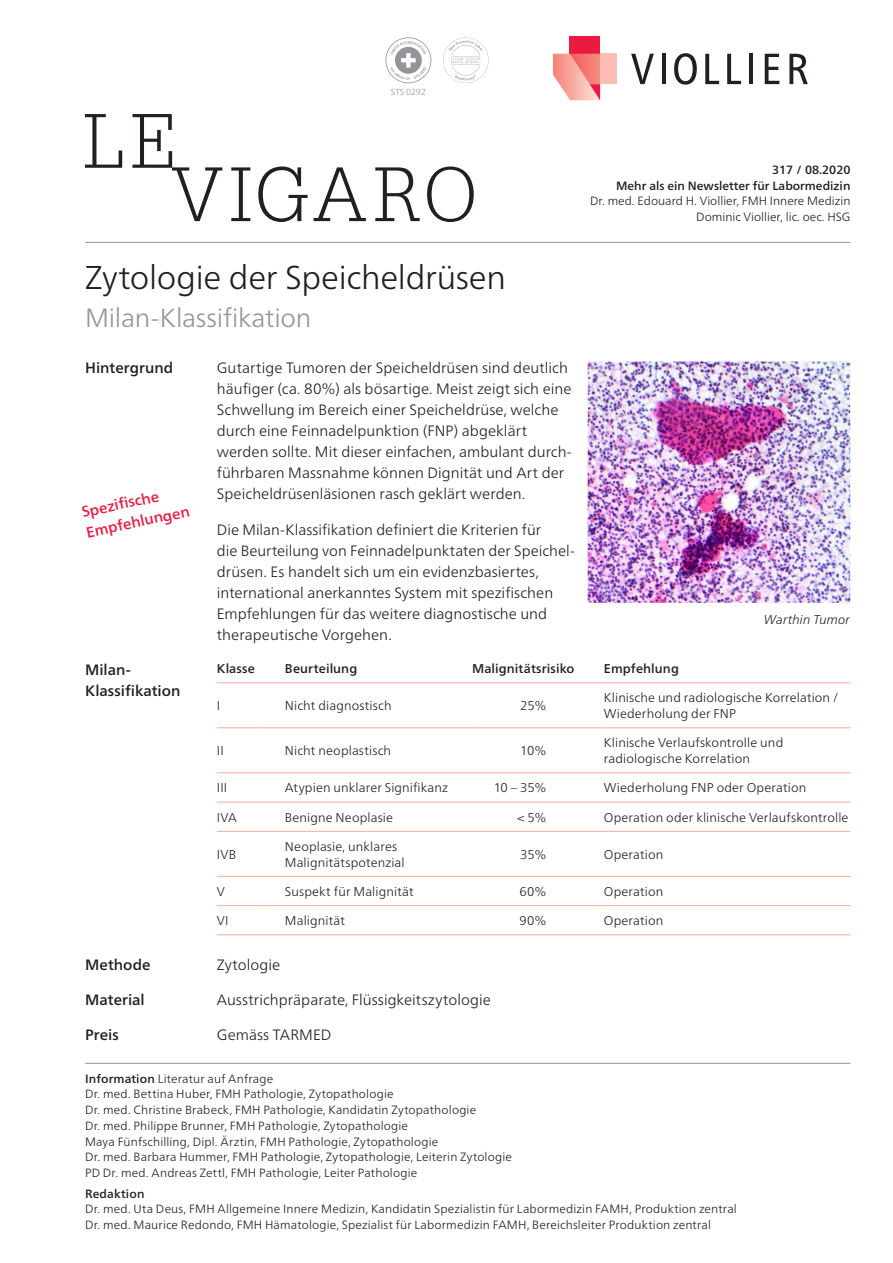
<style>
.page{position:relative;width:893px;height:1263px;background:#fff}
.page>*{position:absolute;margin:0;border:0;box-sizing:border-box;transform-origin:0 0}
.t1{font:300 75px "Glypha LT Pro";letter-spacing:.065em;color:#231f20}
.t2{font:300 33px "Frutiger Neue LTW1 G";letter-spacing:-.01em;color:#231f20}
.t3{font:300 26.25px "Frutiger Neue LTW1 G";letter-spacing:-.01em;color:#939598}
.t4{font:300 15px/21px "Frutiger Neue LTW1 G";color:#231f20}
.t5{font:500 15px/21px "Frutiger Neue LTW1 G";color:#231f20}
.t6{font:500 15px/21px "Frutiger Neue LTW1 G";color:#ed1a40}
.t7{font:300 12.75px/15.8px "Frutiger Neue LTW1 G";letter-spacing:.01em;color:#231f20}
.t8{font:500 12.75px "Frutiger Neue LTW1 G";letter-spacing:.01em;color:#231f20}
.t9{font:italic 300 12.75px "Frutiger Neue LTW1 G";letter-spacing:.01em;color:#231f20}
.t10{font:300 12px/15.8px "Frutiger Neue LTW1 G";letter-spacing:.01em;color:#231f20}
.t11{font:500 12px "Frutiger Neue LTW1 G";color:#231f20}
.t12{font:300 8.7px "Frutiger Neue LTW1 G";color:#939598}
.s1{font-weight:500}
</style>
<div class="page">
<hr style="left:85px;top:1063px;width:765px;height:1px;background:#939598">
<img style="left:588px;top:361px;width:262px;height:242px">
<hr style="left:217px;top:682px;width:47px;height:1px;background:#f8aa9d">
<hr style="left:264px;top:682px;width:208px;height:1px;background:#f8aa9d">
<hr style="left:472px;top:682px;width:132px;height:1px;background:#f8aa9d">
<hr style="left:604px;top:682px;width:246px;height:1px;background:#f8aa9d">
<hr style="left:217px;top:727px;width:47px;height:1px;background:#f8aa9d">
<hr style="left:264px;top:727px;width:208px;height:1px;background:#f8aa9d">
<hr style="left:472px;top:727px;width:132px;height:1px;background:#f8aa9d">
<hr style="left:604px;top:727px;width:246px;height:1px;background:#f8aa9d">
<hr style="left:217px;top:772px;width:47px;height:1px;background:#f8aa9d">
<hr style="left:264px;top:772px;width:208px;height:1px;background:#f8aa9d">
<hr style="left:472px;top:772px;width:132px;height:1px;background:#f8aa9d">
<hr style="left:604px;top:772px;width:246px;height:1px;background:#f8aa9d">
<hr style="left:217px;top:802px;width:47px;height:1px;background:#f8aa9d">
<hr style="left:264px;top:802px;width:208px;height:1px;background:#f8aa9d">
<hr style="left:472px;top:802px;width:132px;height:1px;background:#f8aa9d">
<hr style="left:604px;top:802px;width:246px;height:1px;background:#f8aa9d">
<hr style="left:217px;top:831px;width:47px;height:1px;background:#f8aa9d">
<hr style="left:264px;top:831px;width:208px;height:1px;background:#f8aa9d">
<hr style="left:472px;top:831px;width:132px;height:1px;background:#f8aa9d">
<hr style="left:604px;top:831px;width:246px;height:1px;background:#f8aa9d">
<hr style="left:217px;top:876px;width:47px;height:1px;background:#f8aa9d">
<hr style="left:264px;top:876px;width:208px;height:1px;background:#f8aa9d">
<hr style="left:472px;top:876px;width:132px;height:1px;background:#f8aa9d">
<hr style="left:604px;top:876px;width:246px;height:1px;background:#f8aa9d">
<hr style="left:217px;top:905px;width:47px;height:1px;background:#f8aa9d">
<hr style="left:264px;top:905px;width:208px;height:1px;background:#f8aa9d">
<hr style="left:472px;top:905px;width:132px;height:1px;background:#f8aa9d">
<hr style="left:604px;top:905px;width:246px;height:1px;background:#f8aa9d">
<hr style="left:217px;top:934px;width:47px;height:1px;background:#f8aa9d">
<hr style="left:264px;top:934px;width:208px;height:1px;background:#f8aa9d">
<hr style="left:472px;top:934px;width:132px;height:1px;background:#f8aa9d">
<hr style="left:604px;top:934px;width:246px;height:1px;background:#f8aa9d">
<svg style="left:631px;top:54px;width:23px;height:30px"></svg>
<hr style="left:662px;top:54px;width:4px;height:30px;background:#231f20">
<svg style="left:674px;top:53px;width:23px;height:32px"></svg>
<svg style="left:705px;top:54px;width:14px;height:30px"></svg>
<svg style="left:727px;top:54px;width:14px;height:30px"></svg>
<hr style="left:749px;top:54px;width:4px;height:30px;background:#231f20">
<svg style="left:765px;top:54px;width:14px;height:30px"></svg>
<svg style="left:789px;top:54px;width:19px;height:30px"></svg>
<div style="left:570px;top:37px;width:30px;height:17px;background:#ed1a40"></div>
<svg style="left:553px;top:54px;width:47px;height:46px;background:#f6a098"></svg>
<div style="left:600px;top:54px;width:17px;height:30px;background:#fabeb2"></div>
<svg style="left:385px;top:37px;width:46px;height:46px"></svg>
<svg style="left:443px;top:37px;width:46px;height:46px"></svg>
<hr style="left:85px;top:242px;width:765px;height:1px;background:#939598">
<p class="t12" style="left:391px;top:87px;width:37px">STS 0292</p>
<h1 class="t1" style="left:83px;top:99px;width:95px">LE</h1>
<h1 class="t1" style="left:172px;top:152px;width:307px">VIGARO</h1>
<h2 class="t2" style="left:85px;top:257px;width:422px">Zytologie der Speicheldrüsen</h2>
<h3 class="t3" style="left:85px;top:302px;width:228px">Milan-Klassifikation</h3>
<p class="t5" style="left:85px;top:357px;width:90px">Hintergrund</p>
<p class="t4" style="left:217px;top:357px;width:357px">Gutartige Tumoren der Speicheldrüsen sind deutlich häufiger (ca. 80%) als bösartige. Meist zeigt sich eine Schwellung im Bereich einer Speicheldrüse, welche durch eine Feinnadelpunktion (FNP) abgeklärt werden sollte. Mit dieser einfachen, ambulant durch&shy;führbaren Massnahme können Dignität und Art der Speicheldrüsenläsionen rasch geklärt werden.</p>
<p class="t4" style="left:217px;top:519px;width:359px">Die Milan-Klassifikation definiert die Kriterien für<br>die Beurteilung von Feinnadelpunktaten der Speichel&shy;drüsen. Es handelt sich um ein evidenzbasiertes, international anerkanntes System mit spezifischen Empfehlungen für das weitere diagnostische und therapeutische Vorgehen.</p>
<p class="t6" style="left:80px;top:502px;width:107px;rotate:-12deg">Spezifi sche<br>Empfehlungen</p>
<p class="t11" style="left:772px;top:163px;width:80px">317 / 08.2020</p>
<p class="t11" style="left:616px;top:178px;width:236px">Mehr als ein Newsletter für Labormedizin</p>
<p class="t10" style="left:590px;top:193px;width:262px">Dr. med. Edouard H. Viollier, FMH Innere Medizin</p>
<p class="t10" style="left:696px;top:209px;width:156px">Dominic Viollier, lic. oec. HSG</p>
<p class="t9" style="left:764px;top:612px;width:88px">Warthin Tumor</p>
<p class="t5" style="left:85px;top:659px;width:97px">Milan-<br>Klassifikation</p>
<p class="t8" style="left:217px;top:661px;width:40px">Klasse</p>
<p class="t8" style="left:285px;top:661px;width:74px">Beurteilung</p>
<p class="t8" style="left:472px;top:661px;width:104px">Malignitätsrisiko</p>
<p class="t8" style="left:604px;top:661px;width:77px">Empfehlung</p>
<p class="t7" style="left:217px;top:698px;width:5px">I</p>
<p class="t7" style="left:285px;top:698px;width:108px">Nicht diagnostisch</p>
<p class="t7" style="left:520px;top:698px;width:28px">25%</p>
<p class="t7" style="left:604px;top:690px;width:236px">Klinische und radiologische Korrelation /<br>Wiederholung der FNP</p>
<p class="t7" style="left:217px;top:743px;width:8px">II</p>
<p class="t7" style="left:285px;top:743px;width:108px">Nicht neoplastisch</p>
<p class="t7" style="left:520px;top:743px;width:28px">10%</p>
<p class="t7" style="left:604px;top:735px;width:181px">Klinische Verlaufskontrolle und radiologische Korrelation</p>
<p class="t7" style="left:217px;top:780px;width:12px">III</p>
<p class="t7" style="left:285px;top:780px;width:165px">Atypien unklarer Signifikanz</p>
<p class="t7" style="left:494px;top:780px;width:54px">10 – 35%</p>
<p class="t7" style="left:604px;top:780px;width:204px">Wiederholung FNP oder Operation</p>
<p class="t7" style="left:217px;top:809px;width:22px">IVA</p>
<p class="t7" style="left:285px;top:809px;width:110px">Benigne Neoplasie</p>
<p class="t7" style="left:517px;top:809px;width:31px">&lt; 5%</p>
<p class="t7" style="left:604px;top:809px;width:246px">Operation oder klinische Verlaufskontrolle</p>
<p class="t7" style="left:217px;top:846px;width:21px">IVB</p>
<p class="t7" style="left:285px;top:838px;width:121px">Neoplasie, unklares<br>Malignitätspotenzial</p>
<p class="t7" style="left:520px;top:846px;width:28px">35%</p>
<p class="t7" style="left:604px;top:846px;width:61px">Operation</p>
<p class="t7" style="left:217px;top:883px;width:10px">V</p>
<p class="t7" style="left:285px;top:883px;width:130px">Suspekt für Malignität</p>
<p class="t7" style="left:519px;top:883px;width:28px">60%</p>
<p class="t7" style="left:604px;top:883px;width:61px">Operation</p>
<p class="t7" style="left:217px;top:912px;width:13px">VI</p>
<p class="t7" style="left:285px;top:912px;width:62px">Malignität</p>
<p class="t7" style="left:519px;top:912px;width:29px">90%</p>
<p class="t7" style="left:604px;top:912px;width:61px">Operation</p>
<p class="t5" style="left:85px;top:954px;width:67px">Methode</p>
<p class="t4" style="left:217px;top:954px;width:65px">Zytologie</p>
<p class="t5" style="left:85px;top:989px;width:61px">Material</p>
<p class="t4" style="left:217px;top:989px;width:276px">Ausstrichpräparate, Flüssigkeitszytologie</p>
<p class="t5" style="left:85px;top:1024px;width:35px">Preis</p>
<p class="t4" style="left:217px;top:1024px;width:116px">Gemäss TARMED</p>
<p class="t10" style="left:85px;top:1070px;width:428px"><span class="s1">Information</span> Literatur auf Anfrage<br>Dr. med. Bettina Huber, FMH Pathologie, Zytopathologie<br>Dr. med. Christine Brabeck, FMH Pathologie, Kandidatin Zytopathologie<br>Dr. med. Philippe Brunner, FMH Pathologie, Zytopathologie<br>Maya Fünfschilling, Dipl. Ärztin, FMH Pathologie, Zytopathologie<br>Dr. med. Barbara Hummer, FMH Pathologie, Zytopathologie, Leiterin Zytologie PD Dr. med. Andreas Zettl, FMH Pathologie, Leiter Pathologie</p>
<p class="t11" style="left:85px;top:1186px;width:61px">Redaktion</p>
<p class="t10" style="left:85px;top:1201px;width:653px">Dr. med. Uta Deus, FMH Allgemeine Innere Medizin, Kandidatin Spezialistin für Labormedizin FAMH, Produktion zentral<br>Dr. med. Maurice Redondo, FMH Hämatologie, Spezialist für Labormedizin FAMH, Bereichsleiter Produktion zentral</p>
</div>
